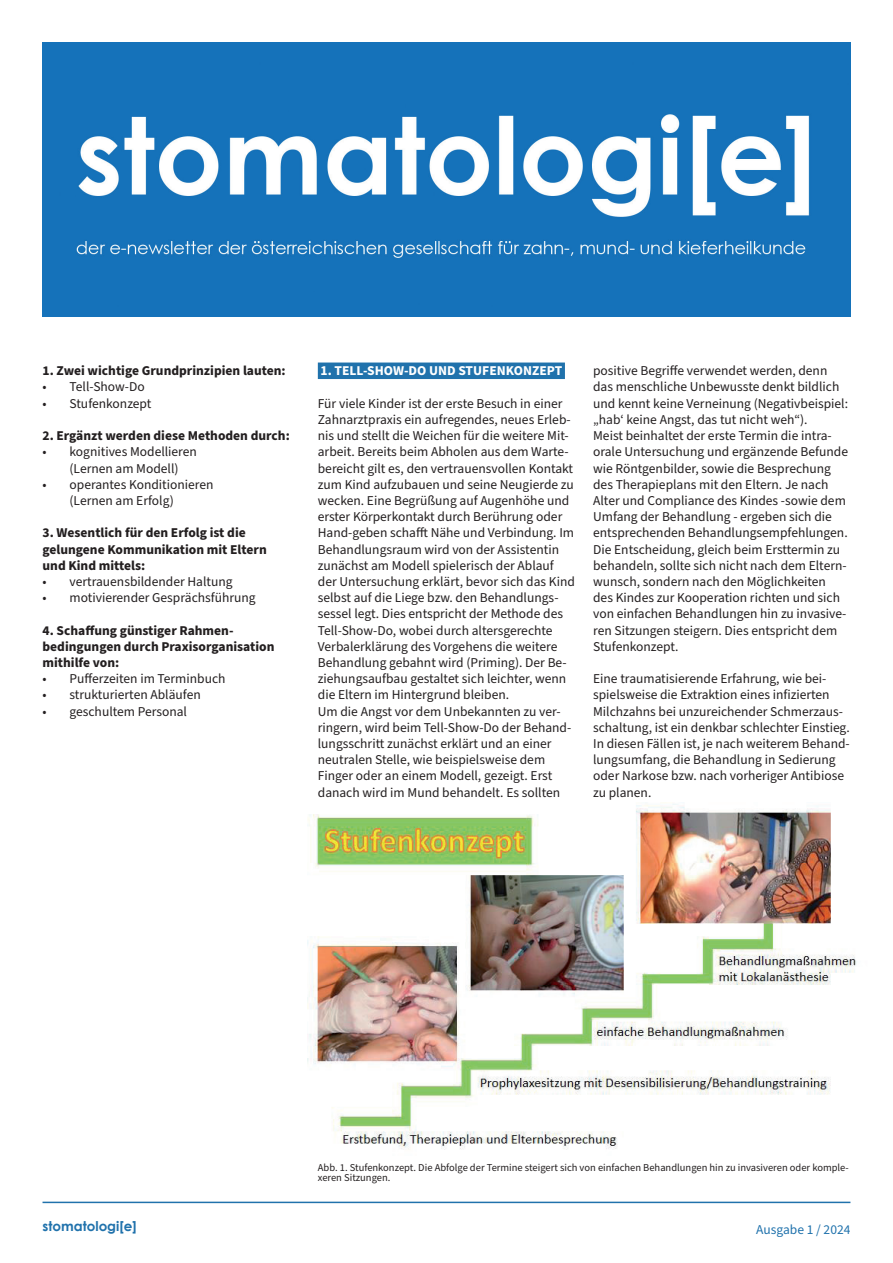
<style>
.page{position:relative;width:893px;height:1263px;background:#fff}
.page>*{position:absolute;margin:0;border:0;box-sizing:border-box;transform-origin:0 0}
.t1{font:13.5px/16.2px "Source Sans Pro";color:#231f20}
.t2{font:700 13.5px/16.2px "Source Sans Pro";color:#231f20}
.t3{font:700 13.5px "Source Sans Pro";color:#fff}
.t4{font:700 13.5px "Century Gothic";color:#2072ac}
.t5{font:13.5px "Source Sans Pro";color:#2072ac}
.t6{font:10.5px/10.5px "Source Sans Pro";color:#231f20}
</style>
<div class="page">
<img style="left:43px;top:43px;width:807px;height:274px">
<div style="left:318px;top:362px;width:247px;height:17px;background:#2072ac"></div>
<hr style="left:43px;top:1201px;width:807px;height:2px;background:#2072ac">
<img style="left:307px;top:804px;width:550px;height:346px">
<p class="t2" style="left:43px;top:363px;width:245px">1. Zwei wichtige Grundprinzipien lauten:</p>
<p class="t1" style="left:43px;top:379px;width:104px">• Tell-Show-Do</p>
<p class="t1" style="left:43px;top:395px;width:110px">• Stufenkonzept</p>
<p class="t2" style="left:43px;top:428px;width:249px">2. Ergänzt werden diese Methoden durch:</p>
<p class="t1" style="left:70px;top:444px;width:129px;text-indent:-27px">• kognitives Modellieren (Lernen am Modell)</p>
<p class="t1" style="left:70px;top:476px;width:146px;text-indent:-27px">• operantes Konditionieren (Lernen am Erfolg)</p>
<p class="t2" style="left:43px;top:525px;width:226px">3. Wesentlich für den Erfolg ist die gelungene Kommunikation mit Eltern und Kind mittels:</p>
<p class="t1" style="left:43px;top:574px;width:192px">• vertrauensbildender Haltung</p>
<p class="t1" style="left:43px;top:590px;width:215px">• motivierender Gesprächsführung</p>
<p class="t2" style="left:43px;top:622px;width:233px">4. Schaffung günstiger Rahmen&shy;bedingungen durch Praxisorganisation mithilfe von:</p>
<p class="t1" style="left:43px;top:671px;width:185px">• Pufferzeiten im Terminbuch</p>
<p class="t1" style="left:43px;top:687px;width:160px">• strukturierten Abläufen</p>
<p class="t1" style="left:43px;top:703px;width:146px">• geschultem Personal</p>
<p class="t3" style="left:321px;top:362px;width:243px">1. TELL-SHOW-DO UND STUFENKONZEPT</p>
<p class="t1" style="left:318px;top:395px;width:259px">Für viele Kinder ist der erste Besuch in einer Zahnarztpraxis ein aufregendes, neues Erleb&shy;nis und stellt die Weichen für die weitere Mit&shy;arbeit. Bereits beim Abholen aus dem Warte&shy;bereicht gilt es, den vertrauensvollen Kontakt zum Kind aufzubauen und seine Neugierde zu wecken. Eine Begrüßung auf Augenhöhe und erster Körperkontakt durch Berührung oder Hand-geben schafft Nähe und Verbindung. Im Behandlungsraum wird von der Assistentin zunächst am Modell spielerisch der Ablauf der Untersuchung erklärt, bevor sich das Kind selbst auf die Liege bzw. den Behandlungs&shy;sessel legt. Dies entspricht der Methode des Tell-Show-Do, wobei durch altersgerechte Verbalerklärung des Vorgehens die weitere Behandlung gebahnt wird (Priming). Der Be&shy;ziehungsaufbau gestaltet sich leichter, wenn die Eltern im Hintergrund bleiben.<br>Um die Angst vor dem Unbekannten zu ver&shy;ringern, wird beim Tell-Show-Do der Behand&shy;lungsschritt zunächst erklärt und an einer neutralen Stelle, wie beispielsweise dem Finger oder an einem Modell, gezeigt. Erst danach wird im Mund behandelt. Es sollten</p>
<p class="t1" style="left:593px;top:363px;width:256px">positive Begriffe verwendet werden, denn das menschliche Unbewusste denkt bildlich und kennt keine Verneinung (Negativbeispiel: „hab‘ keine Angst, das tut nicht weh“).<br>Meist beinhaltet der erste Termin die intra&shy;orale Untersuchung und ergänzende Befunde wie Röntgenbilder, sowie die Besprechung des Therapieplans mit den Eltern. Je nach Alter und Compliance des Kindes -sowie dem Umfang der Behandlung - ergeben sich die entsprechenden Behandlungsempfehlungen.<br>Die Entscheidung, gleich beim Ersttermin zu behandeln, sollte sich nicht nach dem Eltern&shy;wunsch, sondern nach den Möglichkeiten des Kindes zur Kooperation richten und sich von einfachen Behandlungen hin zu invasive&shy;ren Sitzungen steigern. Dies entspricht dem Stufenkonzept.</p>
<p class="t1" style="left:593px;top:671px;width:258px">Eine traumatisierende Erfahrung, wie bei&shy;spielsweise die Extraktion eines infizierten Milchzahns bei unzureichender Schmerzaus&shy;schaltung, ist ein denkbar schlechter Einstieg.<br>In diesen Fällen ist, je nach weiterem Behand&shy;lungsumfang, die Behandlung in Sedierung oder Narkose bzw. nach vorheriger Antibiose zu planen.</p>
<p class="t4" style="left:43px;top:1215px;width:96px">stomatologi[e]</p>
<p class="t6" style="left:318px;top:1162px;width:532px">Abb. 1. Stufenkonzept. Die Abfolge der Termine steigert sich von einfachen Behandlungen hin zu invasiveren oder komple&shy;xeren Sitzungen.</p>
<p class="t5" style="left:756px;top:1221px;width:96px">Ausgabe 1 / 2024</p>
</div>
